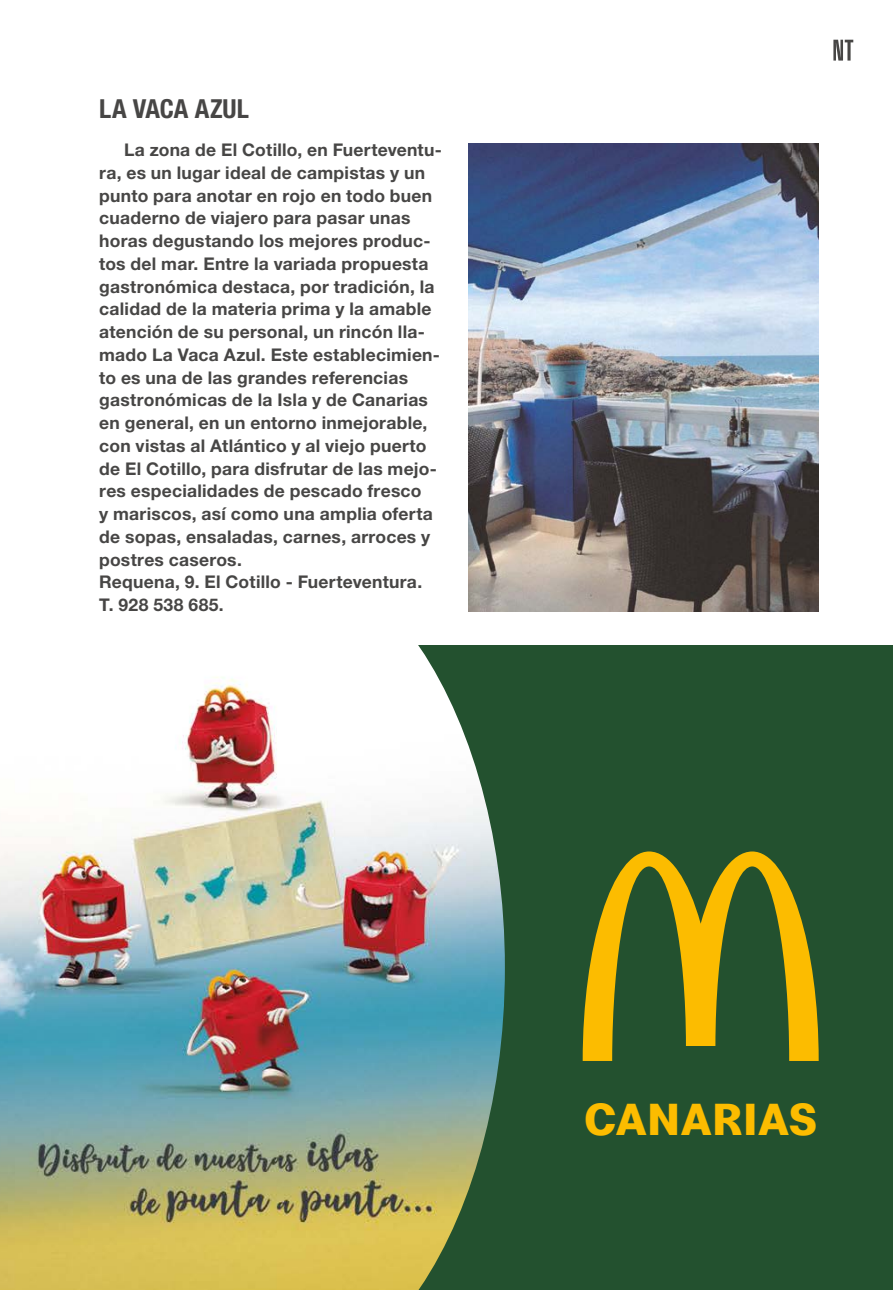
<style>
.page{position:relative;width:893px;height:1290px;background:#fff}
.page>*{position:absolute;margin:0;border:0;box-sizing:border-box;transform-origin:0 0}
.t1{font:700 46.55px "Speedee";color:#fcbc00}
.t2{font:700 condensed 26.25px "Helvetica Neue LT Std";color:#474645}
.t3{font:700 17.5px/22.8px "Helvetica Neue LT Std";letter-spacing:.015em;color:#474645}
</style>
<div class="page">
<svg style="left:833px;top:40px;width:20px;height:21px"></svg>
<img style="left:469px;top:144px;width:350px;height:467px">
<img style="left:0;top:677px;width:409px;height:613px">
<svg style="left:409px;top:645px;width:484px;height:645px;background:#3a6447"></svg>
<svg style="left:583px;top:851px;width:236px;height:210px;background:#71771d"></svg>
<p class="t2" style="left:99px;top:93px;width:151px">LA VACA AZUL</p>
<p class="t3" style="left:99px;top:138px;width:344px;text-indent:25px">La zona de El Cotillo, en Fuerteventu&shy;ra, es un lugar ideal de campistas y un punto para anotar en rojo en todo buen cuaderno de viajero para pasar unas horas degustando los mejores produc&shy;tos del mar. Entre la variada propuesta gastronómica destaca, por tradición, la calidad de la materia prima y la amable atención de su personal, un rincón lla&shy;mado La Vaca Azul. Este establecimien&shy;to es una de las grandes referencias gastronómicas de la Isla y de Canarias en general, en un entorno inmejorable, con vistas al Atlántico y al viejo puerto de El Cotillo, para disfrutar de las mejo&shy;res especialidades de pescado fresco<br>y mariscos, así como una amplia oferta de sopas, ensaladas, carnes, arroces y postres caseros.<br>Requena, 9. El Cotillo - Fuerteventura.<br>T. 928 538 685.</p>
<h1 class="t1" style="left:584px;top:1089px;width:235px">CANARIAS</h1>
</div>
